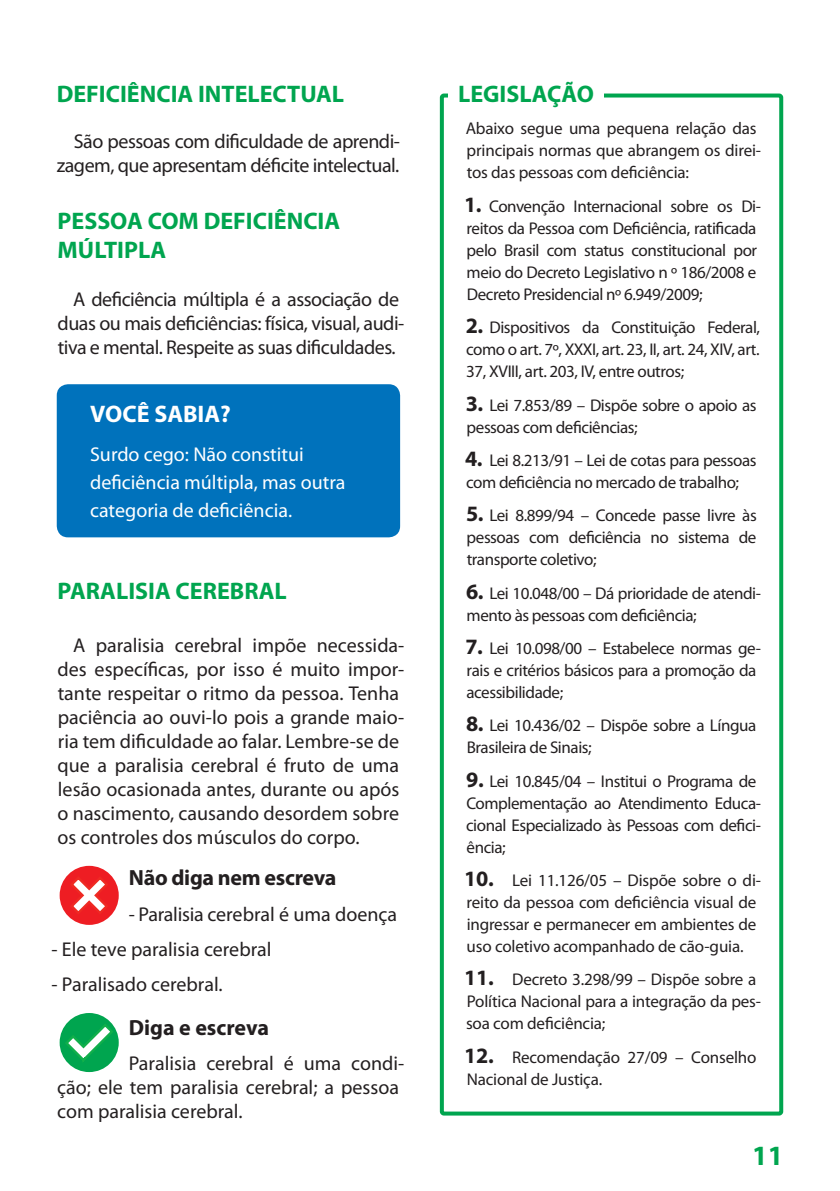
<style>
.page{position:relative;width:840px;height:1191px;background:#fff}
.page>*{position:absolute;margin:0;border:0;box-sizing:border-box;transform-origin:0 0}
.t1{font:700 28px "Myriad Pro";color:#00a54f}
.Titles{font:700 24px "Myriad Pro";color:#00a54f}
.Did_you_know{font:700 24px "Myriad Pro";color:#fff}
.Did_you_know-2{font:700 22px "Myriad Pro";letter-spacing:-.015em;color:#231f20}
.General_Texts{font:20px/24px "Myriad Pro";color:#231f20}
.General_Texts-2{font:20px/24px "Myriad Pro";letter-spacing:-.025em;color:#231f20;text-align:right}
.Did_you_know-3{font:20px/24px "Myriad Pro";color:#231f20}
.Did_you_know-4{font:20px/28px "Myriad Pro";color:#fff}
.Leis{font:17px/22px "Myriad Pro";letter-spacing:-.025em;color:#231f20}
.s1{font-weight:700;font-size:22px}
</style>
<div class="page">
<div style="left:439px;top:93px;width:343px;height:1022px;border:4px solid #00a54f;border-radius:2px"></div>
<div style="left:448px;top:84px;width:155px;height:19px;background:#fff"></div>
<div style="left:57px;top:384px;width:343px;height:153px;background:#0072bc;border-radius:11px"></div>
<div style="left:61px;top:867px;width:56px;height:56px;background:#ee1d23;border-radius:50%"></div>
<div style="left:60px;top:866px;width:59px;height:59px;border:2px solid #ee1d23;border-radius:50%"></div>
<svg style="left:68px;top:874px;width:42px;height:42px"></svg>
<div style="left:61px;top:1014px;width:56px;height:56px;background:#00a54f;border-radius:50%"></div>
<div style="left:60px;top:1013px;width:59px;height:59px;border:2px solid #00a54f;border-radius:50%"></div>
<svg style="left:63px;top:1021px;width:52px;height:44px"></svg>
<p class="Titles" style="left:57px;top:78px;width:289px">DEFICIÊNCIA INTELECTUAL</p>
<p class="Titles" style="left:458px;top:78px;width:137px">LEGISLAÇÃO</p>
<p class="General_Texts-2" style="left:57px;top:129px;width:344px">São pessoas com dificuldade de aprendi&shy;zagem, que apresentam déficite intelectual.</p>
<p class="Titles" style="left:58px;top:205px;width:284px">PESSOA COM DEFICIÊNCIA</p>
<p class="Titles" style="left:58px;top:234px;width:110px">MÚLTIPLA</p>
<p class="General_Texts-2" style="left:58px;top:287px;width:348px;text-align:center">A deficiência múltipla é a associação de duas ou mais deficiências: física, visual, audi&shy;tiva e mental. Respeite as suas dificuldades.</p>
<p class="Leis" style="left:465px;top:117px;width:297px">Abaixo segue uma pequena relação das principais normas que abrangem os direi&shy;tos das pessoas com deficiência:</p>
<p class="Leis" style="left:464px;top:195px;width:298px"><span class="s1">1.</span> Convenção Internacional sobre os Di&shy;reitos da Pessoa com Deficiência, ratificada pelo Brasil com status constitucional por meio do Decreto Legislativo n º 186/2008 e Decreto Presidencial nº 6.949/2009;</p>
<p class="Leis" style="left:465px;top:316px;width:295px;text-align:justify"><span class="s1">2.</span> Dispositivos da Constituição Federal, como o art. 7º, XXXI, art. 23, II, art. 24, XIV, art.<br>37, XVIII, art. 203, IV, entre outros;</p>
<p class="Leis" style="left:465px;top:393px;width:292px"><span class="s1">3.</span> Lei 7.853/89 – Dispõe sobre o apoio as pessoas com deficiências;</p>
<p class="Leis" style="left:465px;top:449px;width:293px"><span class="s1">4.</span> Lei 8.213/91 – Lei de cotas para pessoas com deficiência no mercado de trabalho;</p>
<p class="Leis" style="left:466px;top:504px;width:292px;text-align:justify"><span class="s1">5.</span> Lei 8.899/94 – Concede passe livre às pessoas com deficiência no sistema de transporte coletivo;</p>
<p class="Leis" style="left:466px;top:581px;width:296px"><span class="s1">6.</span> Lei 10.048/00 – Dá prioridade de atendi&shy;mento às pessoas com deficiência;</p>
<p class="Leis" style="left:465px;top:637px;width:297px"><span class="s1">7.</span> Lei 10.098/00 – Estabelece normas ge&shy;rais e critérios básicos para a promoção da acessibilidade;</p>
<p class="Leis" style="left:466px;top:714px;width:291px"><span class="s1">8.</span> Lei 10.436/02 – Dispõe sobre a Língua<br>Brasileira de Sinais;</p>
<p class="Leis" style="left:466px;top:769px;width:296px"><span class="s1">9.</span> Lei 10.845/04 – Institui o Programa de<br>Complementação ao Atendimento Educa&shy;cional Especializado às Pessoas com defici&shy;ência;</p>
<p class="Leis" style="left:464px;top:869px;width:298px"><span class="s1">10.</span> Lei 11.126/05 – Dispõe sobre o di&shy;reito da pessoa com deficiência visual de ingressar e permanecer em ambientes de uso coletivo acompanhado de cão-guia.</p>
<p class="Leis" style="left:464px;top:968px;width:298px"><span class="s1">11.</span> Decreto 3.298/99 – Dispõe sobre a<br>Política Nacional para a integração da pes&shy;soa com deficiência;</p>
<p class="Leis" style="left:464px;top:1045px;width:293px"><span class="s1">12.</span> Recomendação 27/09 – Conselho<br>Nacional de Justiça.</p>
<p class="Did_you_know" style="left:90px;top:398px;width:142px">VOCÊ SABIA?</p>
<p class="Did_you_know-4" style="left:90px;top:440px;width:257px">Surdo cego: Não constitui deficiência múltipla, mas outra categoria de deficiência.</p>
<p class="Titles" style="left:58px;top:575px;width:231px">PARALISIA CEREBRAL</p>
<p class="General_Texts" style="left:58px;top:632px;width:348px;text-indent:16px">A paralisia cerebral impõe necessida&shy;des específicas, por isso é muito impor&shy;tante respeitar o ritmo da pessoa. Tenha paciência ao ouvi-lo pois a grande maio&shy;ria tem dificuldade ao falar. Lembre-se de que a paralisia cerebral é fruto de uma lesão ocasionada antes, durante ou após o nascimento, causando desordem sobre os controles dos músculos do corpo.</p>
<p class="Did_you_know-2" style="left:129px;top:863px;width:209px">Não diga nem escreva</p>
<p class="Did_you_know-3" style="left:129px;top:901px;width:269px">- Paralisia cerebral é uma doença</p>
<p class="Did_you_know-3" style="left:51px;top:936px;width:221px">- Ele teve paralisia cerebral</p>
<p class="Did_you_know-3" style="left:51px;top:972px;width:173px">- Paralisado cerebral.</p>
<p class="Did_you_know-2" style="left:129px;top:1012px;width:142px">Diga e escreva</p>
<p class="Did_you_know-3" style="left:57px;top:1050px;width:348px;text-indent:71px">Paralisia cerebral é uma condi&shy;ção; ele tem paralisia cerebral; a pessoa com paralisia cerebral.</p>
<h1 class="t1" style="left:751px;top:1137px;width:33px">11</h1>
</div>
